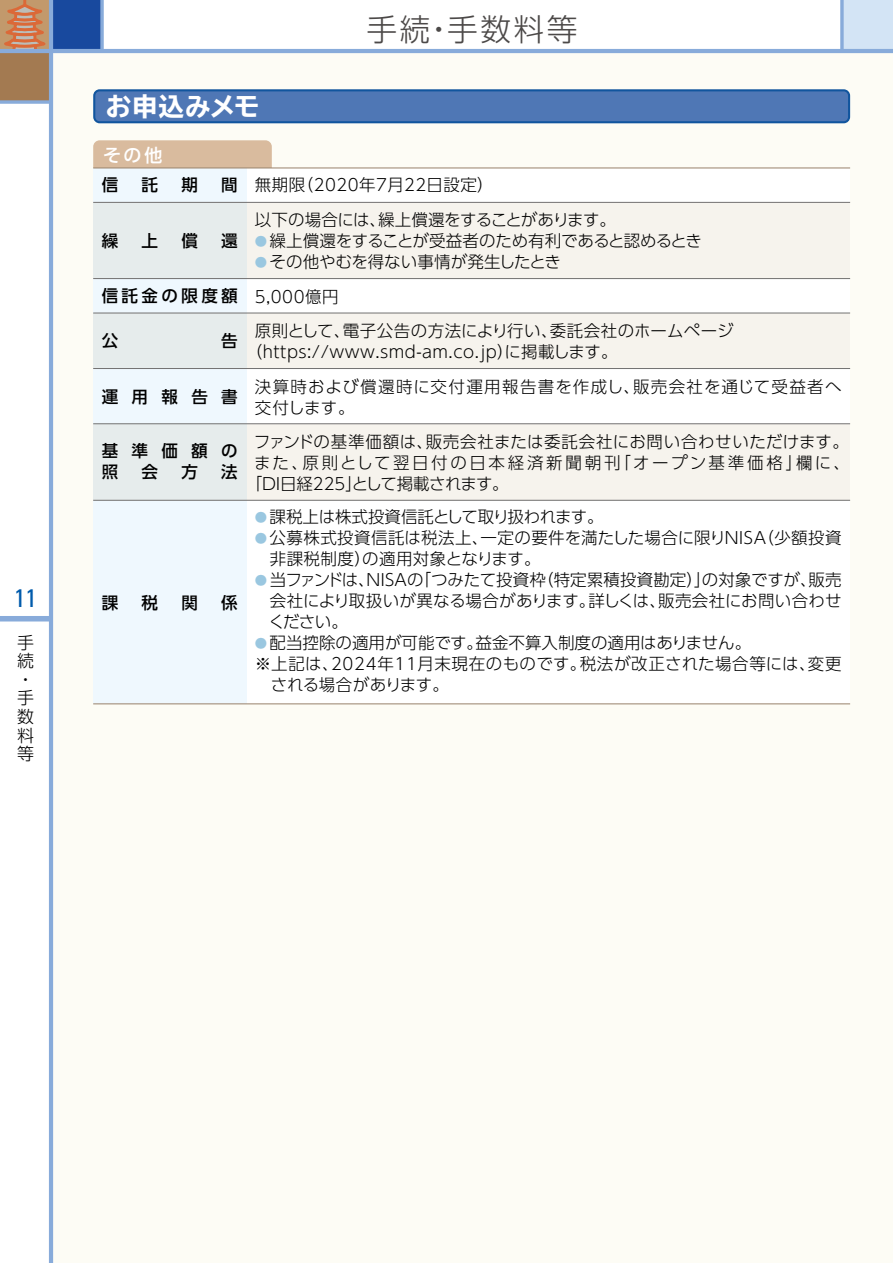
<style>
.page{position:relative;width:893px;height:1263px;background:#fff}
.page>*{position:absolute;margin:0;border:0;box-sizing:border-box;transform-origin:0 0}
.t1{font:300 30.75px "UD Shin Go Pro";letter-spacing:.08em;color:#4c4948}
.t2{font:700 expanded 25.5px "TBUD Go Std";letter-spacing:.025em;color:#fff}
.t3{font:condensed 25.5px "Univers";color:#005bac}
.t4{font:500 18px "UD Shin Go Pro";color:#fff}
.t5{font:300 16.95px/18.6px "UD Shin Go Pro";color:#000}
.t6{font:300 16.5px/34.5px "UD Shin Go Pro";letter-spacing:.01em;color:#000}
.t7{font:300 16.5px/34.5px "UD Shin Go Pro";letter-spacing:.055em;color:#000}
.t8{font:300 16.5px/21px "UD Shin Go Pro";letter-spacing:.13em;color:#000}
.t9{font:300 16.5px/34.5px "UD Shin Go Pro";letter-spacing:.03em;color:#000}
.t10{font:300 16.5px "UD Shin Go Pro";letter-spacing:.04em;color:#000}
.t11{font:500 16.5px/21px "UD Shin Go Pro";letter-spacing:.81em;color:#000}
.t12{font:300 16.5px "UD Shin Go Pro";letter-spacing:-.015em;color:#000}
.t13{font:300 16.5px "UD Shin Go Pro";letter-spacing:-.02em;color:#000}
.t14{font:300 16.5px "UD Shin Go Pro";letter-spacing:-.025em;color:#000}
.t15{font:500 16.5px "UD Shin Go Pro";letter-spacing:.205em;color:#000}
.s1{font-size:12.3px;color:#9ac7e0}
</style>
<div class="page">
<div style="left:842px;top:0;width:51px;height:51px;background:#d3e4f5"></div>
<div style="left:51px;top:51px;width:842px;height:1212px;background:#fdfcf5"></div>
<div style="left:0;top:616px;width:51px;height:5px;background:#88abda"></div>
<hr style="left:49px;top:0;width:4px;height:1263px;background:#88abda">
<hr style="left:0;top:49px;width:893px;height:4px;background:#88abda">
<div style="left:93px;top:140px;width:179px;height:34px;background:#d9bb9e;border-radius:6px"></div>
<div style="left:246px;top:168px;width:604px;height:536px;background:#fff"></div>
<div style="left:93px;top:168px;width:153px;height:536px;background:#eff8fe"></div>
<div style="left:93px;top:202px;width:757px;height:77px;background:linear-gradient(to right,#ebeeec,#fbf5ed)"></div>
<div style="left:93px;top:313px;width:757px;height:55px;background:linear-gradient(to right,#ebeeec,#fbf5ed)"></div>
<div style="left:93px;top:424px;width:757px;height:76px;background:linear-gradient(to right,#ebeeec,#fbf5ed)"></div>
<hr style="left:93px;top:167px;width:757px;height:1px;background:#9d8771">
<hr style="left:93px;top:202px;width:757px;height:1px;background:#727171">
<hr style="left:93px;top:278px;width:757px;height:1px;background:#727171">
<hr style="left:93px;top:313px;width:757px;height:1px;background:#727171">
<hr style="left:93px;top:368px;width:757px;height:1px;background:#727171">
<hr style="left:93px;top:423px;width:757px;height:1px;background:#727171">
<hr style="left:93px;top:500px;width:757px;height:1px;background:#727171">
<hr style="left:93px;top:703px;width:757px;height:1px;background:#9d8771">
<svg style="left:0;top:0;width:850px;height:123px"></svg>
<h2 class="t3" style="left:14px;top:582px;width:24px">11</h2>
<p class="t5" style="left:17px;top:632px;width:18px">手続・手数料等</p>
<h1 class="t1" style="left:366px;top:4px;width:213px">手続・手数料等</h1>
<h2 class="t2" style="left:106px;top:92px;width:155px">お申込みメモ</h2>
<p class="t4" style="left:103px;top:140px;width:61px">その他</p>
<p class="t11" style="left:102px;top:174px;width:18px">信</p>
<p class="t11" style="left:142px;top:174px;width:18px">託</p>
<p class="t11" style="left:181px;top:174px;width:18px">期</p>
<p class="t11" style="left:221px;top:174px;width:18px">間</p>
<p class="t11" style="left:102px;top:229px;width:18px">繰</p>
<p class="t11" style="left:142px;top:229px;width:18px">上</p>
<p class="t11" style="left:181px;top:229px;width:18px">償</p>
<p class="t11" style="left:221px;top:229px;width:18px">還</p>
<p class="t15" style="left:102px;top:282px;width:138px">信託金の限度額</p>
<p class="t11" style="left:102px;top:329px;width:18px">公</p>
<p class="t11" style="left:221px;top:329px;width:18px">告</p>
<p class="t6" style="left:255px;top:167px;width:363px">無期限（2020年7月22日設定）<br>以下の場合には、繰上償還をすることがあります。</p>
<p class="t12" style="left:255px;top:227px;width:449px"><span class="s1">●</span> 繰上償還をすることが受益者のため有利であると認めるとき</p>
<p class="t6" style="left:255px;top:244px;width:480px"><span class="s1">●</span> その他やむを得ない事情が発生したとき<br>5,000億円<br>原則として、電子公告の方法により行い、委託会社のホームページ</p>
<p class="t7" style="left:255px;top:334px;width:588px;text-indent:-9px">（https://www.smd-am.co.jp）に掲載します。<br>決算時および償還時に交付運用報告書を作成し、販売会社を通じて受益者へ</p>
<p class="t9" style="left:254px;top:389px;width:596px">交付します。<br>ファンドの基準価額は、販売会社または委託会社にお問い合わせいただけます。</p>
<p class="t8" style="left:246px;top:452px;width:606px;text-indent:8px">また、原則として翌日付の日本経済新聞朝刊「オープン基準価格」欄に、「ＤＩ日経225」として掲載されます。</p>
<p class="t13" style="left:255px;top:503px;width:350px"><span class="s1">●</span> 課税上は株式投資信託として取り扱われます。</p>
<p class="t6" style="left:270px;top:527px;width:573px;line-height:21px;text-indent:-15px"><span class="s1">●</span> 公募株式投資信託は税法上、一定の要件を満たした場合に限りNISA（少額投資非課税制度）の適用対象となります。</p>
<p class="t6" style="left:268px;top:569px;width:575px;line-height:21px;text-align:justify;text-indent:-14px"><span class="s1">●</span> 当ファンドは、NISAの「つみたて投資枠（特定累積投資勘定）」の対象ですが、販売会社により取扱いが異なる場合があります。詳しくは、販売会社にお問い合わせください。</p>
<p class="t6" style="left:255px;top:625px;width:498px"><span class="s1">●</span> 配当控除の適用が可能です。益金不算入制度の適用はありません。</p>
<p class="t10" style="left:255px;top:650px;width:588px">※上記は、2024年11月末現在のものです。税法が改正された場合等には、変更</p>
<p class="t14" style="left:271px;top:671px;width:180px">される場合があります。</p>
<p class="t11" style="left:102px;top:386px;width:138px">運用報告書</p>
<p class="t11" style="left:102px;top:440px;width:138px">基準価額の照</p>
<p class="t11" style="left:142px;top:461px;width:18px">会</p>
<p class="t11" style="left:181px;top:461px;width:18px">方</p>
<p class="t11" style="left:221px;top:461px;width:18px">法</p>
<p class="t11" style="left:102px;top:591px;width:18px">課</p>
<p class="t11" style="left:142px;top:591px;width:18px">税</p>
<p class="t11" style="left:181px;top:591px;width:18px">関</p>
<p class="t11" style="left:221px;top:591px;width:18px">係</p>
</div>
